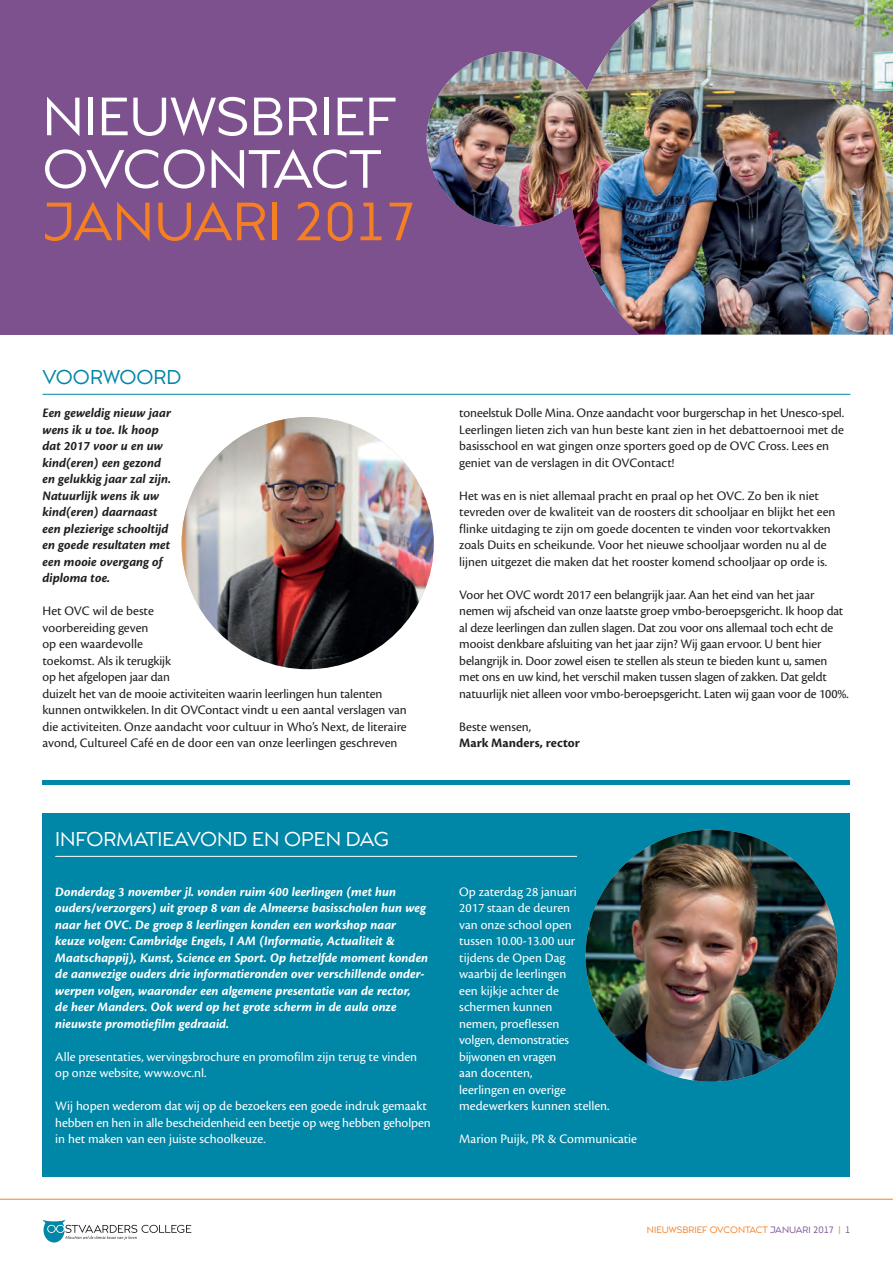
<style>
.page{position:relative;width:893px;height:1263px;background:#fff}
.page>*{position:absolute;margin:0;border:0;box-sizing:border-box;transform-origin:0 0}
.t1{font:52.5px "Capri Pro";color:#fff}
.t2{font:52.5px "Capri Pro";color:#f57f23}
.t3{font:52.5px "Capri Pro";letter-spacing:-.02em;color:#fff}
.t4{font:19.5px "Capri Pro";color:#fff}
.t5{font:19.5px "Capri Pro";color:#0086a6}
.t6{font:13.5px/16.5px "Cronos Pro";letter-spacing:-.005em;color:#231f20}
.t7{font:13.5px/16.5px "Cronos Pro";color:#fff}
.t8{font:italic 700 13.5px/16.5px "Cronos Pro";color:#fff}
.t9{font:italic 700 13.5px/16.5px "Cronos Pro";color:#231f20}
.t10{font:700 13.5px "Cronos Pro";letter-spacing:.005em;color:#231f20}
.t11{font:9px "Capri Pro";color:#f57f23}
.s1{color:#7c518e}
</style>
<div class="page">
<svg style="left:43px;top:1220px;width:148px;height:22px"></svg>
<hr style="left:0;top:1199px;width:893px;height:1px;background:#f57f23">
<div style="left:0;top:0;width:893px;height:335px;background:#7c518e"></div>
<img style="left:427px;top:0;width:466px;height:335px">
<hr style="left:43px;top:394px;width:807px;height:1px;background:#0086a6">
<hr style="left:43px;top:780px;width:807px;height:4px;background:#0086a6">
<div style="left:43px;top:813px;width:807px;height:363px;background:#0086a6"></div>
<hr style="left:55px;top:856px;width:522px;height:1px;background:#fff">
<img style="left:182px;top:417px;width:252px;height:252px;border-radius:126px">
<img style="left:586px;top:830px;width:252px;height:252px;border-radius:126px">
<p class="t1" style="left:43px;top:85px;width:355px">NIEUWSBRIEF</p>
<p class="t3" style="left:43px;top:137px;width:340px">OVCONTACT</p>
<p class="t2" style="left:43px;top:190px;width:376px">JANUARI 2017</p>
<p class="t5" style="left:43px;top:365px;width:141px">VOORWOORD</p>
<p class="t9" style="left:43px;top:405px;width:130px">Een geweldig nieuw jaar wens ik u toe. Ik hoop dat 2017 voor u en uw kind(eren) een gezond en gelukkig jaar zal zijn.<br>Natuurlijk wens ik uw kind(eren) daarnaast een plezierige schooltijd en goede resultaten met een mooie overgang of diploma toe.</p>
<p class="t6" style="left:43px;top:603px;width:366px">Het OVC wil de beste<br>voorbereiding geven<br>op een waardevolle<br>toekomst. Als ik terugkijk<br>op het afgelopen jaar dan<br>duizelt het van de mooie activiteiten waarin leerlingen hun talenten kunnen ontwikkelen. In dit OVContact vindt u een aantal verslagen van die activiteiten. Onze aandacht voor cultuur in Who’s Next, de literaire avond, Cultureel Café en de door een van onze leerlingen geschreven</p>
<p class="t6" style="left:459px;top:405px;width:386px">toneelstuk Dolle Mina. Onze aandacht voor burgerschap in het Unesco-spel.<br>Leerlingen lieten zich van hun beste kant zien in het debattoernooi met de basisschool en wat gingen onze sporters goed op de OVC Cross. Lees en geniet van de verslagen in dit OVContact!</p>
<p class="t6" style="left:459px;top:487px;width:378px">Het was en is niet allemaal pracht en praal op het OVC. Zo ben ik niet tevreden over de kwaliteit van de roosters dit schooljaar en blijkt het een flinke uitdaging te zijn om goede docenten te vinden voor tekortvakken zoals Duits en scheikunde. Voor het nieuwe schooljaar worden nu al de lijnen uitgezet die maken dat het rooster komend schooljaar op orde is.</p>
<p class="t6" style="left:459px;top:586px;width:391px">Voor het OVC wordt 2017 een belangrijk jaar. Aan het eind van het jaar nemen wij afscheid van onze laatste groep vmbo-beroepsgericht. Ik hoop dat al deze leerlingen dan zullen slagen. Dat zou voor ons allemaal toch echt de mooist denkbare afsluiting van het jaar zijn? Wij gaan ervoor. U bent hier belangrijk in. Door zowel eisen te stellen als steun te bieden kunt u, samen met ons en uw kind, het verschil maken tussen slagen of zakken. Dat geldt natuurlijk niet alleen voor vmbo-beroepsgericht. Laten wij gaan voor de 100%.</p>
<p class="t6" style="left:459px;top:718px;width:73px">Beste wensen,</p>
<p class="t10" style="left:459px;top:735px;width:122px">Mark Manders, rector</p>
<p class="t4" style="left:55px;top:827px;width:335px">INFORMATIEAVOND EN OPEN DAG</p>
<p class="t8" style="left:55px;top:883px;width:374px">Donderdag 3 november jl. vonden ruim 400 leerlingen (met hun ouders/verzorgers) uit groep 8 van de Almeerse basisscholen hun weg naar het OVC. De groep 8 leerlingen konden een workshop naar keuze volgen: Cambridge Engels, I AM (Informatie, Actualiteit &amp; Maatschappij), Kunst, Science en Sport. Op hetzelfde moment konden de aanwezige ouders drie informatieronden over verschillende onder&shy;werpen volgen, waaronder een algemene presentatie van de rector,<br>de heer Manders. Ook werd op het grote scherm in de aula onze nieuwste promotiefilm gedraaid.</p>
<p class="t7" style="left:55px;top:1048px;width:363px">Alle presentaties, wervingsbrochure en promofilm zijn terug te vinden op onze website, www.ovc.nl.</p>
<p class="t7" style="left:55px;top:1098px;width:377px">Wij hopen wederom dat wij op de bezoekers een goede indruk gemaakt hebben en hen in alle bescheidenheid een beetje op weg hebben geholpen in het maken van een juiste schoolkeuze.</p>
<p class="t7" style="left:459px;top:883px;width:152px">Op zaterdag 28 januari<br>2017 staan de deuren<br>van onze school open<br>tussen 10.00-13.00 uur tijdens de Open Dag<br>waarbij de leerlingen<br>een kijkje achter de schermen kunnen<br>nemen, proeflessen<br>volgen, demonstraties bijwonen en vragen<br>aan docenten,<br>leerlingen en overige medewerkers kunnen stellen.</p>
<p class="t7" style="left:459px;top:1131px;width:179px">Marion Puijk, PR &amp; Communicatie</p>
<p class="t11" style="left:647px;top:1224px;width:205px">NIEUWSBRIEF OVCONTACT <span class="s1">JANUARI 2017</span> | <span class="s1">1</span></p>
</div>
